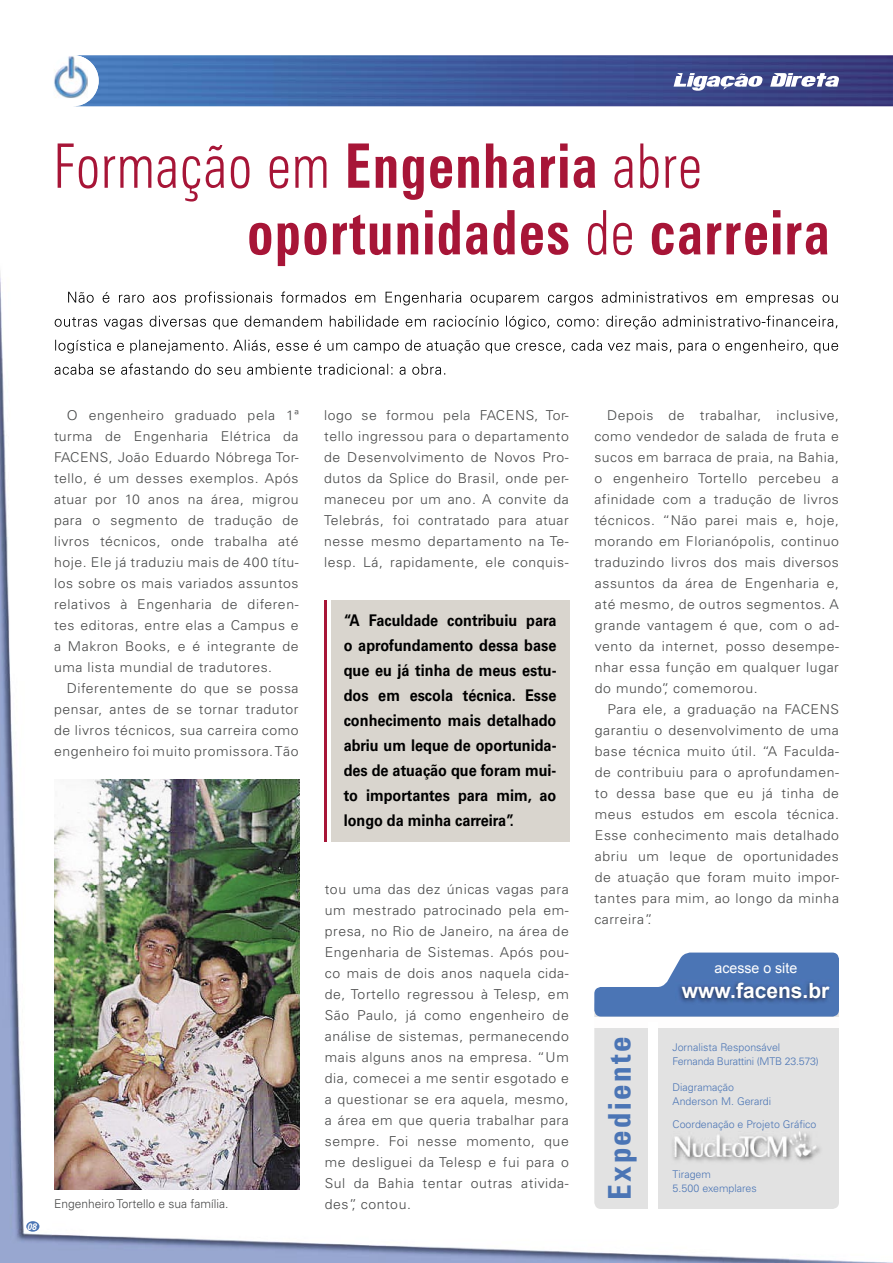
<style>
.page{position:relative;width:893px;height:1263px;background:#fff}
.page>*{position:absolute;margin:0;border:0;box-sizing:border-box;transform-origin:0 0}
.t1{font:700 condensed 61.5px/66.6px "Zurich BT";letter-spacing:.03em;color:#a71537;scale:.86 1}
.t2{font:700 condensed 31.5px "Zurich BT";letter-spacing:.08em;color:#4b75b5}
.t3{font:700 21px "Arial";color:#fff}
.t4{font:700 16.05px/25px "Univers";color:#000;text-align:justify;scale:.9 1}
.t5{font:14.25px "Arial";color:#fff}
.t6{font:300 13.65px/21px "Univers";letter-spacing:.04em;color:#474848;text-align:justify}
.t7{font:300 13.5px/21px "Univers";letter-spacing:.04em;color:#474848;text-align:justify;scale:1.04 1}
.t8{font:300 12.15px "Univers";color:#474848}
.t9{font:300 10.65px/14.2px "Univers";color:#4b75b5}
.t10{font:300 10.65px/14.2px "Univers";letter-spacing:-.02em;color:#4b75b5}
.t11{font:italic 700 9.45px "Univers";color:#fff;scale:.89 1}
.s1{font-weight:300}
</style>
<div class="page">
<img style="left:79px;top:55px;width:814px;height:51px">
<div style="left:48px;top:55px;width:51px;height:51px;background:#fff;border-radius:50%"></div>
<img style="left:54px;top:55px;width:34px;height:43px">
<img style="left:0;top:271px;width:52px;height:992px">
<img style="left:52px;top:779px;width:315px;height:484px">
<img style="left:788px;top:1258px;width:105px;height:5px">
<img style="left:367px;top:1245px;width:263px;height:18px">
<img style="left:630px;top:1254px;width:158px;height:9px">
<div style="left:594px;top:999px;width:245px;height:210px;background:#e2e2e2;border-radius:7px"></div>
<svg style="left:594px;top:952px;width:245px;height:64px"></svg>
<div style="left:594px;top:1017px;width:245px;height:11px;background:#fefdfd"></div>
<img style="left:676px;top:979px;width:157px;height:26px">
<img style="left:672px;top:1143px;width:148px;height:19px">
<img style="left:673px;top:1130px;width:144px;height:26px">
<div style="left:649px;top:1022px;width:9px;height:187px;background:#fff"></div>
<svg style="left:674px;top:73px;width:165px;height:18px"></svg>
<div style="left:26px;top:1221px;width:13px;height:11px;background:#4b75b5;border-radius:50%"></div>
<img style="left:68px;top:292px;width:770px;height:13px">
<img style="left:55px;top:315px;width:783px;height:14px">
<img style="left:55px;top:340px;width:784px;height:13px">
<img style="left:55px;top:364px;width:390px;height:11px">
<div style="left:331px;top:601px;width:238px;height:241px;background:#d9d5ce"></div>
<hr style="left:324px;top:601px;width:3px;height:241px;background:#a71537">
<img style="left:54px;top:779px;width:245px;height:411px">
<h1 class="t1" style="left:247px;top:132px;width:679px;text-indent:-193px"><span class="s1">Formação em</span> Engenharia <span class="s1">abre </span>oportunidades <span class="s1">de</span> carreira</h1>
<p class="t7" style="left:54px;top:404px;width:237px;text-indent:13px">O engenheiro graduado pela 1ª turma de Engenharia Elétrica da FACENS, João Eduardo Nóbrega Tor&shy;tello, é um desses exemplos. Após atuar por 10 anos na área, migrou para o segmento de tradução de livros técnicos, onde trabalha até hoje. Ele já traduziu mais de 400 títu&shy;los sobre os mais variados assuntos relativos à Engenharia de diferen&shy;tes editoras, entre elas a Campus e a Makron Books, e é integrante de uma lista mundial de tradutores.</p>
<p class="t6" style="left:54px;top:677px;width:246px;text-indent:13px">Diferentemente do que se possa pensar, antes de se tornar tradutor de livros técnicos, sua carreira como engenheiro foi muito promissora. Tão</p>
<p class="t11" style="left:27px;top:1221px;width:12px">08</p>
<p class="t8" style="left:54px;top:1196px;width:176px">Engenheiro Tortello e sua família.</p>
<p class="t6" style="left:324px;top:404px;width:246px">logo se formou pela FACENS, Tor&shy;tello ingressou para o departamento de Desenvolvimento de Novos Pro&shy;dutos da Splice do Brasil, onde per&shy;maneceu por um ano. A convite da Telebrás, foi contratado para atuar nesse mesmo departamento na Te&shy;lesp. Lá, rapidamente, ele conquis-</p>
<p class="t4" style="left:344px;top:608px;width:238px">“A Faculdade contribuiu para o aprofundamento dessa base que eu já tinha de meus estu&shy;dos em escola técnica. Esse conhecimento mais detalhado abriu um leque de oportunida&shy;des de atuação que foram mui&shy;to importantes para mim, ao longo da minha carreira”.</p>
<p class="t6" style="left:325px;top:878px;width:246px">tou uma das dez únicas vagas para um mestrado patrocinado pela em&shy;presa, no Rio de Janeiro, na área de Engenharia de Sistemas. Após pou&shy;co mais de dois anos naquela cida&shy;de, Tortello regressou à Telesp, em São Paulo, já como engenheiro de análise de sistemas, permanecendo mais alguns anos na empresa. “Um dia, comecei a me sentir esgotado e a questionar se era aquela, mesmo, a área em que queria trabalhar para sempre. Foi nesse momento, que me desliguei da Telesp e fui para o Sul da Bahia tentar outras ativida&shy;des”, contou.</p>
<p class="t7" style="left:594px;top:404px;width:237px;text-indent:13px">Depois de trabalhar, inclusive, como vendedor de salada de fruta e sucos em barraca de praia, na Bahia, o engenheiro Tortello percebeu a afinidade com a tradução de livros técnicos. “Não parei mais e, hoje, morando em Florianópolis, continuo traduzindo livros dos mais diversos assuntos da área de Engenharia e, até mesmo, de outros segmentos. A grande vantagem é que, com o ad&shy;vento da internet, posso desempe&shy;nhar essa função em qualquer lugar do mundo”, comemorou.</p>
<p class="t7" style="left:594px;top:698px;width:237px;text-indent:13px">Para ele, a graduação na FACENS garantiu o desenvolvimento de uma base técnica muito útil. “A Faculda&shy;de contribuiu para o aprofundamen&shy;to dessa base que eu já tinha de meus estudos em escola técnica.<br>Esse conhecimento mais detalhado abriu um leque de oportunidades de atuação que foram muito impor&shy;tantes para mim, ao longo da minha carreira”.</p>
<h2 class="t2" style="left:601px;top:1200px;width:165px;rotate:-90deg">Expediente</h2>
<p class="t5" style="left:714px;top:959px;width:84px">acesse o site</p>
<h3 class="t3" style="left:682px;top:979px;width:149px">www.facens.br</h3>
<p class="t10" style="left:673px;top:1039px;width:148px">Jornalista Responsável<br>Fernanda Burattini (MTB 23.573)</p>
<p class="t9" style="left:673px;top:1080px;width:100px">Diagramação<br>Anderson M. Gerardi</p>
<p class="t9" style="left:673px;top:1117px;width:145px">Coordenação e Projeto Gráfico</p>
<p class="t9" style="left:673px;top:1167px;width:86px">Tiragem<br>5.500 exemplares</p>
</div>
